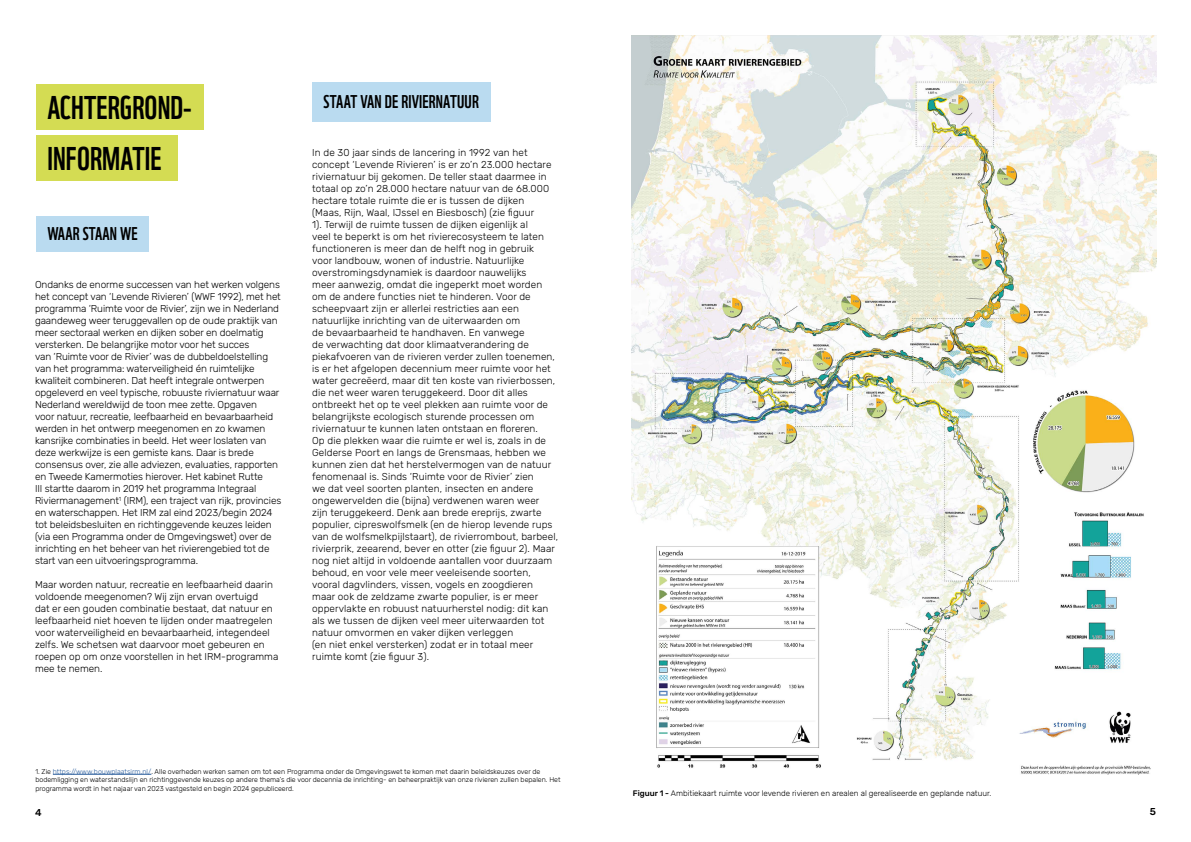
<style>
.page{position:relative;width:1191px;height:842px;background:#fff}
.page>*{position:absolute;margin:0;border:0;box-sizing:border-box;transform-origin:0 0}
.t1{font:32px/51px "WWF";letter-spacing:.005em;color:#000}
.t2{font:18px "WWF";letter-spacing:.01em;color:#000}
.t3{font:300 10px/12px "Rubik";color:#000}
.t4{font:500 10px "Rubik";color:#000}
.t5{font:300 8px "Rubik";color:#000}
.t6{font:300 7px/8.4px "Rubik";color:#000}
.s1{color:#275b9b}
.s2{font-weight:500}
</style>
<div class="page">
<hr style="left:53px;top:774px;width:98px;height:1px;background:#275b9b">
<div style="left:36px;top:84px;width:167px;height:46px;background:#d4dc53"></div>
<div style="left:36px;top:135px;width:141px;height:46px;background:#d4dc53"></div>
<img style="left:631px;top:35px;width:525px;height:739px">
<div style="left:36px;top:216px;width:113px;height:36px;background:#badbf0"></div>
<div style="left:312px;top:82px;width:178px;height:39px;background:#badbf0"></div>
<h1 class="t1" style="left:47px;top:79px;width:146px">ACHTERGROND-<br>INFORMATIE</h1>
<h2 class="t2" style="left:47px;top:220px;width:92px">WAAR STAAN WE</h2>
<p class="t3" style="left:35px;top:279px;width:248px">Ondanks de enorme successen van het werken volgens het concept van ‘Levende Rivieren’ (WWF 1992), met het programma ‘Ruimte voor de Rivier’, zijn we in Nederland gaandeweg weer teruggevallen op de oude praktijk van meer sectoraal werken en dijken sober en doelmatig versterken. De belangrijke motor voor het succes<br>van ‘Ruimte voor de Rivier’ was de dubbeldoelstelling van het programma: waterveiligheid én ruimtelijke kwaliteit combineren. Dat heeft integrale ontwerpen opgeleverd en veel typische, robuuste riviernatuur waar Nederland wereldwijd de toon mee zette. Opgaven<br>voor natuur, recreatie, leefbaarheid en bevaarbaarheid werden in het ontwerp meegenomen en zo kwamen kansrijke combinaties in beeld. Het weer loslaten van deze werkwijze is een gemiste kans. Daar is brede consensus over, zie alle adviezen, evaluaties, rapporten en Tweede Kamermoties hierover. Het kabinet Rutte<br>III startte daarom in 2019 het programma Integraal Riviermanagement<sup>1</sup> (IRM), een traject van rijk, provincies en waterschappen. Het IRM zal eind 2023/begin 2024 tot beleidsbesluiten en richtinggevende keuzes leiden (via een Programma onder de Omgevingswet) over de inrichting en het beheer van het rivierengebied tot de start van een uitvoeringsprogramma.</p>
<p class="t3" style="left:35px;top:579px;width:245px">Maar worden natuur, recreatie en leefbaarheid daarin voldoende meegenomen? Wij zijn ervan overtuigd<br>dat er een gouden combinatie bestaat, dat natuur en leefbaarheid niet hoeven te lijden onder maatregelen voor waterveiligheid en bevaarbaarheid, integendeel zelfs. We schetsen wat daarvoor moet gebeuren en roepen op om onze voorstellen in het IRM-programma mee te nemen.</p>
<h2 class="t2" style="left:323px;top:87px;width:157px">STAAT VAN DE RIVIERNATUUR</h2>
<p class="t3" style="left:312px;top:147px;width:247px">In de 30 jaar sinds de lancering in 1992 van het concept ‘Levende Rivieren’ is er zo’n 23.000 hectare riviernatuur bij gekomen. De teller staat daarmee in totaal op zo’n 28.000 hectare natuur van de 68.000 hectare totale ruimte die er is tussen de dijken<br>(Maas, Rijn, Waal, IJssel en Biesbosch) (zie figuur<br>1). Terwijl de ruimte tussen de dijken eigenlijk al<br>veel te beperkt is om het rivierecosysteem te laten functioneren is meer dan de helft nog in gebruik<br>voor landbouw, wonen of industrie. Natuurlijke overstromingsdynamiek is daardoor nauwelijks<br>meer aanwezig, omdat die ingeperkt moet worden om de andere functies niet te hinderen. Voor de scheepvaart zijn er allerlei restricties aan een natuurlijke inrichting van de uiterwaarden om<br>de bevaarbaarheid te handhaven. En vanwege<br>de verwachting dat door klimaatverandering de piekafvoeren van de rivieren verder zullen toenemen, is er het afgelopen decennium meer ruimte voor het water gecreëerd, maar dit ten koste van rivierbossen, die net weer waren teruggekeerd. Door dit alles ontbreekt het op te veel plekken aan ruimte voor de belangrijkste ecologisch sturende processen om riviernatuur te kunnen laten ontstaan en floreren.<br>Op die plekken waar die ruimte er wel is, zoals in de Gelderse Poort en langs de Grensmaas, hebben we kunnen zien dat het herstelvermogen van de natuur fenomenaal is. Sinds ‘Ruimte voor de Rivier’ zien<br>we dat veel soorten planten, insecten en andere ongewervelden die (bijna) verdwenen waren weer<br>zijn teruggekeerd. Denk aan brede ereprijs, zwarte populier, cipreswolfsmelk (en de hierop levende rups van de wolfsmelkpijlstaart), de rivierrombout, barbeel, rivierprik, zeearend, bever en otter (zie figuur 2). Maar nog niet altijd in voldoende aantallen voor duurzaam behoud, en voor vele meer veeleisende soorten, vooral dagvlinders, vissen, vogels en zoogdieren maar ook de zeldzame zwarte populier, is er meer oppervlakte en robuust natuurherstel nodig: dit kan als we tussen de dijken veel meer uiterwaarden tot natuur omvormen en vaker dijken verleggen<br>(en niet enkel versterken) zodat er in totaal meer ruimte komt (zie figuur 3).</p>
<p class="t6" style="left:35px;top:767px;width:527px">1. Zie <span class="s1">https://www.bouwplaatsirm.nl/</span>. Alle overheden werken samen om tot een Programma onder de Omgevingswet te komen met daarin beleidskeuzes over de bodemligging en waterstandslijn en richtinggevende keuzes op andere thema’s die voor decennia de inrichting- en beheerpraktijk van onze rivieren zullen bepalen. Het programma wordt in het najaar van 2023 vastgesteld en begin 2024 gepubliceerd.</p>
<p class="t5" style="left:633px;top:788px;width:360px"><span class="s2">Figuur 1 -</span> Ambitiekaart ruimte voor levende rivieren en arealen al gerealiseerde en geplande natuur.</p>
<p class="t4" style="left:35px;top:807px;width:8px">4</p>
<p class="t4" style="left:1149px;top:806px;width:8px">5</p>
</div>
